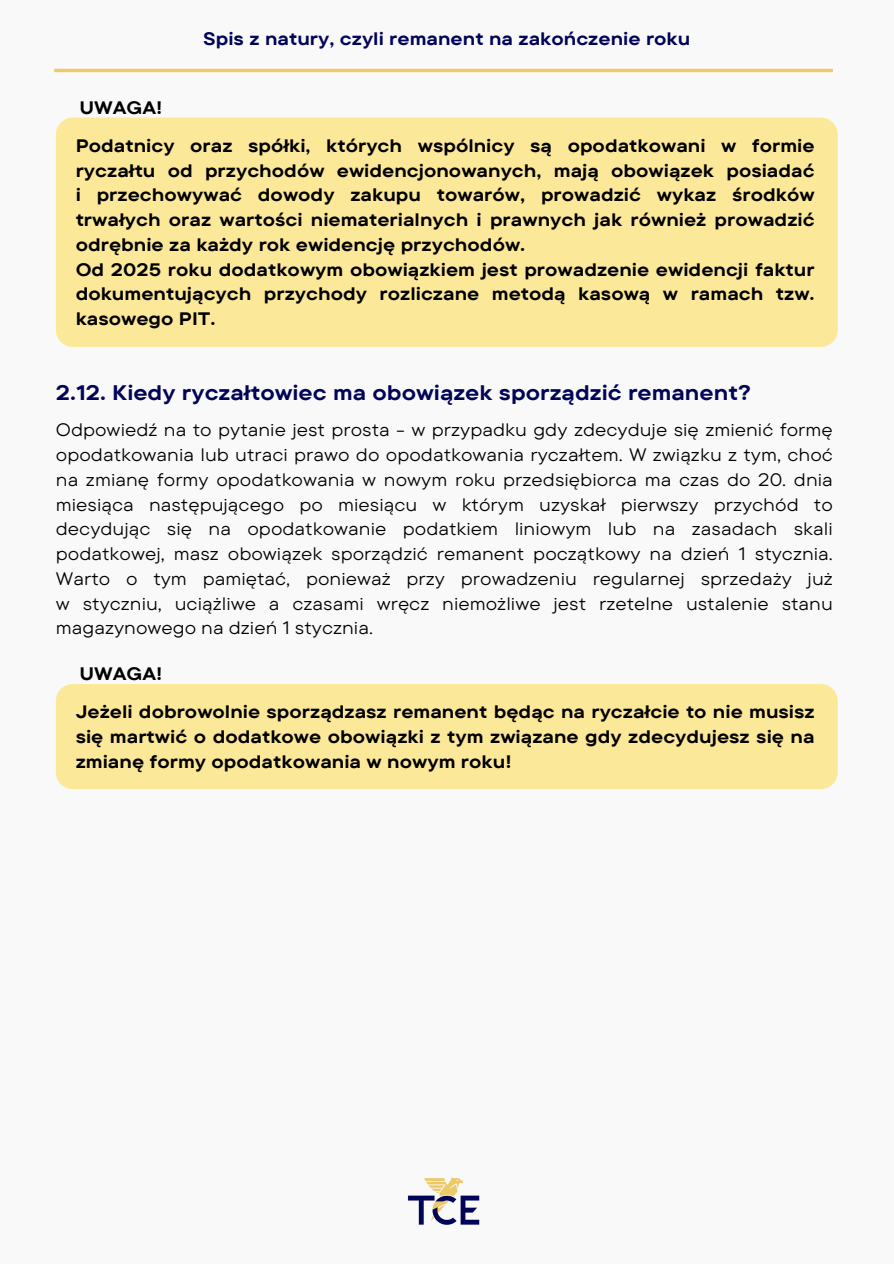
<style>
.page{position:relative;width:894px;height:1264px;background:#fff}
.page>*{position:absolute;margin:0;border:0;box-sizing:border-box;transform-origin:0 0}
.t1{font:700 21px "TT Commons Pro Exp";color:#010457}
.t2{font:700 18px/24.8px "TT Commons Pro Exp";color:#000}
.t3{font:18px/24.8px "TT Commons Pro Exp";color:#000;text-align:justify}
.t4{font:700 18px "TT Commons Pro Exp";color:#010457}
</style>
<div class="page">
<div style="left:0;top:0;width:893px;height:1263px;background:#f9f9f9"></div>
<img style="left:407px;top:1177px;width:73px;height:48px">
<hr style="left:54px;top:69px;width:778px;height:3px;background:#edc967">
<div style="left:56px;top:118px;width:781px;height:229px;background:#fce899"></div>
<div style="left:56px;top:684px;width:781px;height:105px;background:#fce899"></div>
<h2 class="t2" style="left:79px;top:95px;width:85px">UWAGA!</h2>
<h3 class="t4" style="left:203px;top:27px;width:488px">Spis z natury, czyli remanent na zakończenie roku</h3>
<p class="t2" style="left:76px;top:133px;width:740px">Podatnicy oraz spółki, których wspólnicy są opodatkowani w formie ryczałtu od przychodów ewidencjonowanych, mają obowiązek posiadać i przechowywać dowody zakupu towarów, prowadzić wykaz środków trwałych oraz wartości niematerialnych i prawnych jak również prowadzić odrębnie za każdy rok ewidencję przychodów.<br>Od 2025 roku dodatkowym obowiązkiem jest prowadzenie ewidencji faktur dokumentujących przychody rozliczane metodą kasową w ramach tzw. kasowego PIT.</p>
<h3 class="t1" style="left:56px;top:379px;width:696px">2.12. Kiedy ryczałtowiec ma obowiązek sporządzić remanent?</h3>
<h1 class="t3" style="left:56px;top:417px;width:778px">Odpowiedź na to pytanie jest prosta - w przypadku gdy zdecyduje się zmienić formę opodatkowania lub utraci prawo do opodatkowania ryczałtem. W związku z tym, choć na zmianę formy opodatkowania w nowym roku przedsiębiorca ma czas do 20. dnia miesiąca następującego po miesiącu w którym uzyskał pierwszy przychód to decydując się na opodatkowanie podatkiem liniowym lub na zasadach skali podatkowej, masz obowiązek sporządzić remanent początkowy na dzień 1 stycznia.<br>Warto o tym pamiętać, ponieważ przy prowadzeniu regularnej sprzedaży już w styczniu, uciążliwe a czasami wręcz niemożliwe jest rzetelne ustalenie stanu magazynowego na dzień 1 stycznia.</h1>
<h2 class="t2" style="left:79px;top:661px;width:85px">UWAGA!</h2>
<p class="t2" style="left:76px;top:699px;width:740px;text-align:justify">Jeżeli dobrowolnie sporządzasz remanent będąc na ryczałcie to nie musisz się martwić o dodatkowe obowiązki z tym związane gdy zdecydujesz się na zmianę formy opodatkowania w nowym roku!</p>
</div>
